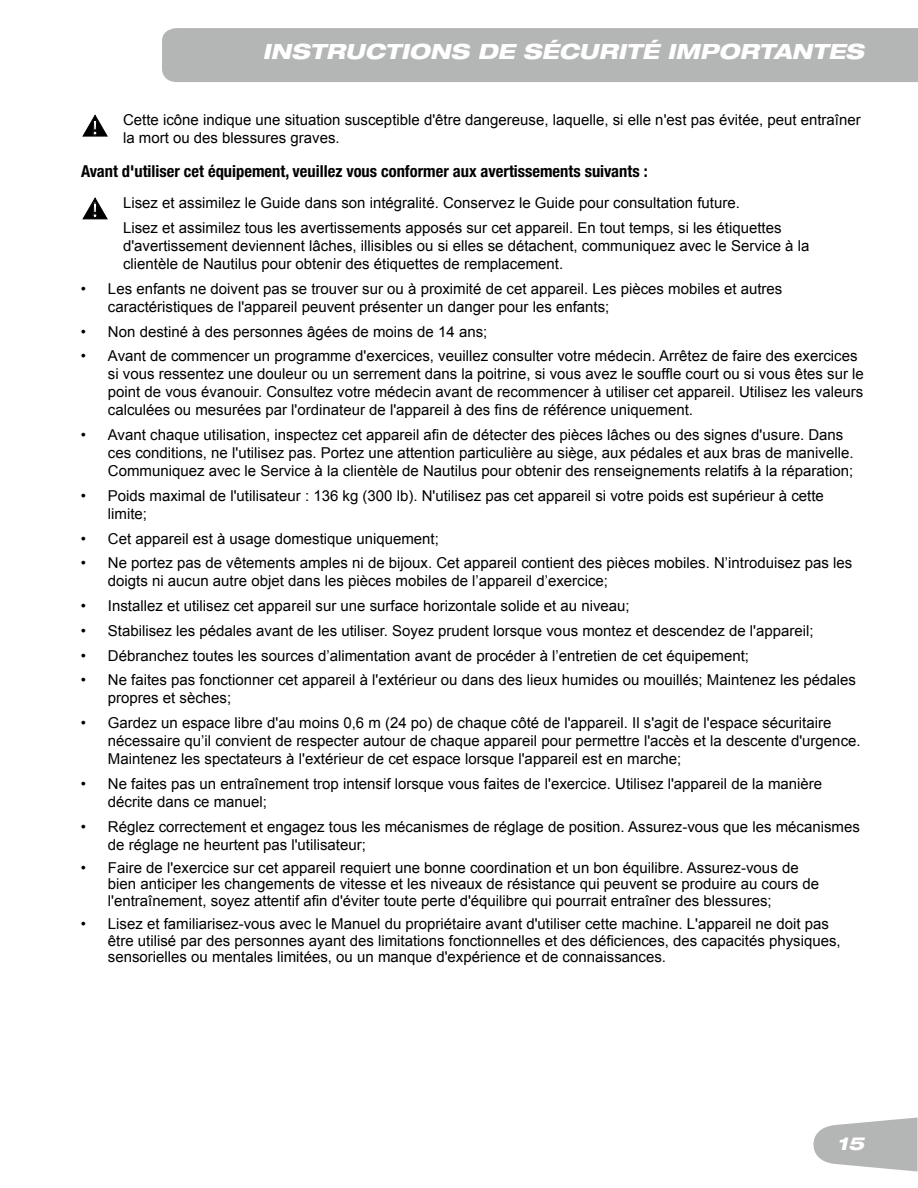
<style>
.page{position:relative;width:918px;height:1188px;background:#fff}
.page>*{position:absolute;margin:0;border:0;box-sizing:border-box;transform-origin:0 0}
.t1{font:italic 800 expanded 21px "Helvetica Neue";color:#fff}
.t2{font:italic 800 expanded 18px "Helvetica Neue";color:#fff}
.t3{font:700 condensed 16.5px "Helvetica Neue";color:#000}
.t4{font:15px/18px "Arial";color:#000}
.s1{font-family:"Myriad";font-weight:700;font-size:21.3px;color:#fff}
</style>
<div class="page">
<div style="left:162px;top:28px;width:756px;height:54px;background:#b4b5b5"></div>
<svg style="left:813px;top:1118px;width:105px;height:54px"></svg>
<svg style="left:83px;top:115px;width:25px;height:22px"></svg>
<svg style="left:83px;top:198px;width:25px;height:21px"></svg>
<h1 class="t1" style="left:262px;top:39px;width:603px">INSTRUCTIONS DE SÉCURITÉ IMPORTANTES</h1>
<p class="t4" style="left:123px;top:111px;width:739px;text-indent:-31px"><span class="s1">!</span> Cette icône indique une situation susceptible d'être dangereuse, laquelle, si elle n'est pas évitée, peut entraîner la mort ou des blessures graves.</p>
<p class="t3" style="left:81px;top:161px;width:568px">Avant d'utiliser cet équipement, veuillez vous conformer aux avertissements suivants :</p>
<p class="t4" style="left:123px;top:191px;width:660px;line-height:24.8px;text-indent:-31px"><span class="s1">!</span> Lisez et assimilez le Guide dans son intégralité. Conservez le Guide pour consultation future.<br>Lisez et assimilez tous les avertissements apposés sur cet appareil. En tout temps, si les étiquettes</p>
<p class="t4" style="left:123px;top:237px;width:688px">d'avertissement deviennent lâches, illisibles ou si elles se détachent, communiquez avec le Service à la clientèle de Nautilus pour obtenir des étiquettes de remplacement.</p>
<p class="t4" style="left:108px;top:280px;width:676px;text-indent:-27px">• Les enfants ne doivent pas se trouver sur ou à proximité de cet appareil. Les pièces mobiles et autres caractéristiques de l'appareil peuvent présenter un danger pour les enfants;</p>
<p class="t4" style="left:81px;top:322px;width:408px">• Non destiné à des personnes âgées de moins de 14 ans;</p>
<p class="t4" style="left:108px;top:347px;width:757px;text-indent:-27px">• Avant de commencer un programme d'exercices, veuillez consulter votre médecin. Arrêtez de faire des exercices si vous ressentez une douleur ou un serrement dans la poitrine, si vous avez le souffle court ou si vous êtes sur le point de vous évanouir. Consultez votre médecin avant de recommencer à utiliser cet appareil. Utilisez les valeurs calculées ou mesurées par l'ordinateur de l'appareil à des fins de référence uniquement.</p>
<p class="t4" style="left:108px;top:426px;width:747px;text-indent:-27px">• Avant chaque utilisation, inspectez cet appareil afin de détecter des pièces lâches ou des signes d'usure. Dans ces conditions, ne l'utilisez pas. Portez une attention particulière au siège, aux pédales et aux bras de manivelle.<br>Communiquez avec le Service à la clientèle de Nautilus pour obtenir des renseignements relatifs à la réparation;</p>
<p class="t4" style="left:108px;top:487px;width:718px;text-indent:-27px">• Poids maximal de l'utilisateur : 136 kg (300 lb). N'utilisez pas cet appareil si votre poids est supérieur à cette limite;</p>
<p class="t4" style="left:81px;top:529px;width:360px">• Cet appareil est à usage domestique uniquement;</p>
<p class="t4" style="left:108px;top:554px;width:746px;text-indent:-27px">• Ne portez pas de vêtements amples ni de bijoux. Cet appareil contient des pièces mobiles. N’introduisez pas les doigts ni aucun autre objet dans les pièces mobiles de l’appareil d’exercice;</p>
<p class="t4" style="left:81px;top:597px;width:550px">• Installez et utilisez cet appareil sur une surface horizontale solide et au niveau;</p>
<p class="t4" style="left:81px;top:622px;width:734px">• Stabilisez les pédales avant de les utiliser. Soyez prudent lorsque vous montez et descendez de l'appareil;</p>
<p class="t4" style="left:81px;top:646px;width:670px">• Débranchez toutes les sources d’alimentation avant de procéder à l’entretien de cet équipement;</p>
<p class="t4" style="left:108px;top:671px;width:750px;text-indent:-27px">• Ne faites pas fonctionner cet appareil à l'extérieur ou dans des lieux humides ou mouillés; Maintenez les pédales propres et sèches;</p>
<p class="t4" style="left:108px;top:714px;width:754px;text-indent:-27px">• Gardez un espace libre d'au moins 0,6 m (24 po) de chaque côté de l'appareil. Il s'agit de l'espace sécuritaire nécessaire qu’il convient de respecter autour de chaque appareil pour permettre l'accès et la descente d'urgence.<br>Maintenez les spectateurs à l'extérieur de cet espace lorsque l'appareil est en marche;</p>
<p class="t4" style="left:108px;top:775px;width:716px;text-indent:-27px">• Ne faites pas un entraînement trop intensif lorsque vous faites de l'exercice. Utilisez l'appareil de la manière décrite dans ce manuel;</p>
<p class="t4" style="left:108px;top:817px;width:754px;text-indent:-27px">• Réglez correctement et engagez tous les mécanismes de réglage de position. Assurez-vous que les mécanismes de réglage ne heurtent pas l'utilisateur;</p>
<p class="t4" style="left:108px;top:859px;width:713px;line-height:16.5px;text-indent:-27px">• Faire de l'exercice sur cet appareil requiert une bonne coordination et un bon équilibre. Assurez-vous de bien anticiper les changements de vitesse et les niveaux de résistance qui peuvent se produire au cours de l'entraînement, soyez attentif afin d'éviter toute perte d'équilibre qui pourrait entraîner des blessures;</p>
<p class="t4" style="left:108px;top:916px;width:734px;line-height:16.5px;text-indent:-27px">• Lisez et familiarisez-vous avec le Manuel du propriétaire avant d'utiliser cette machine. L'appareil ne doit pas être utilisé par des personnes ayant des limitations fonctionnelles et des déficiences, des capacités physiques, sensorielles ou mentales limitées, ou un manque d'expérience et de connaissances.</p>
<p class="t2" style="left:837px;top:1132px;width:28px">15</p>
</div>
